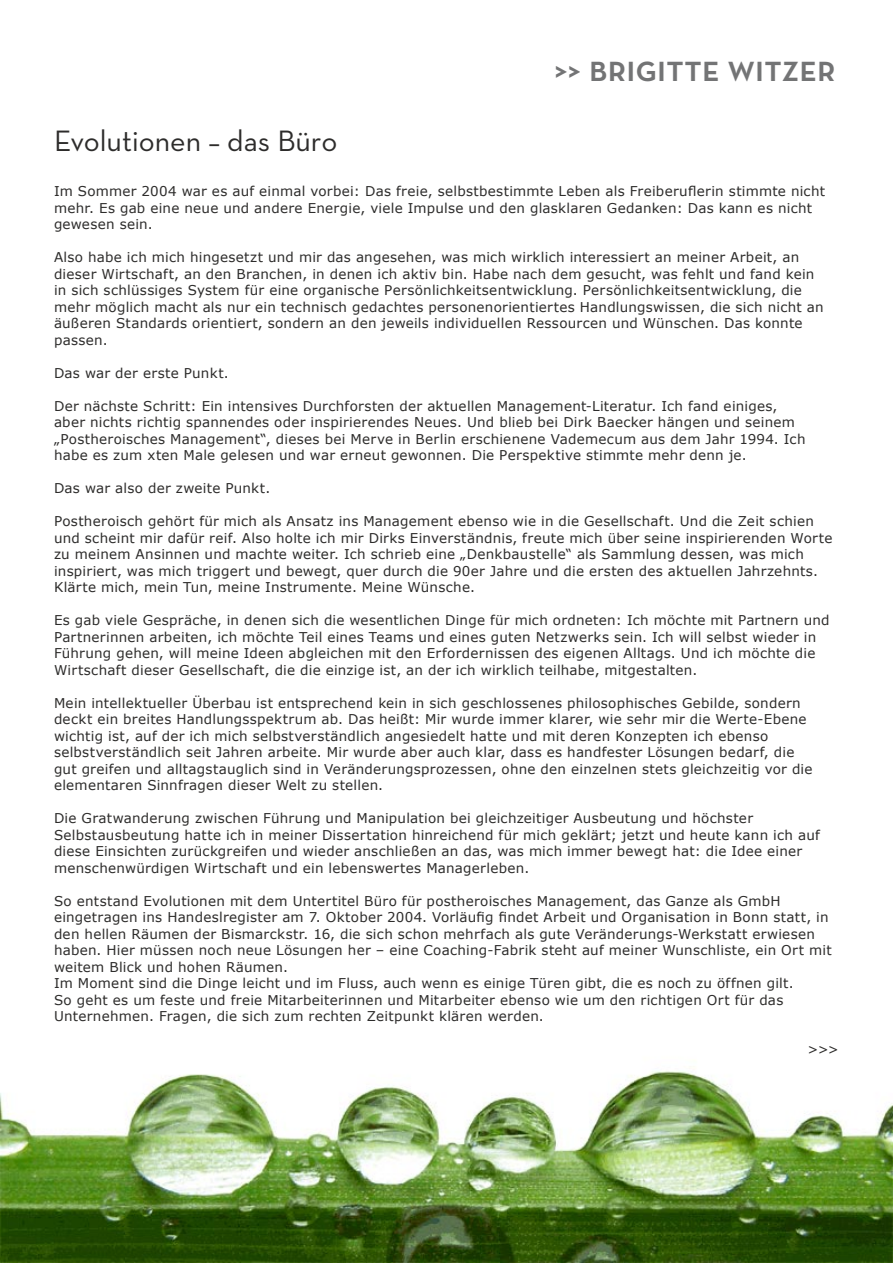
<style>
.page{position:relative;width:893px;height:1263px;background:#fff}
.page>*{position:absolute;margin:0;border:0;box-sizing:border-box;transform-origin:0 0}
.t1{font:37.5px "Neutra Text Demi SC";color:#737475}
.t2{font:30px "Neutra Text Exp";color:#2d2c2b}
.t3{font:13.5px/16.5px "Verdana";letter-spacing:.02em;color:#2d2c2b}
</style>
<div class="page">
<img style="left:0;top:1066px;width:893px;height:197px">
<p class="t1" style="left:554px;top:46px;width:283px">&gt;&gt; brigitte witzer</p>
<p class="t2" style="left:54px;top:122px;width:285px">Evolutionen – das Büro</p>
<p class="t3" style="left:54px;top:183px;width:773px">Im Sommer 2004 war es auf einmal vorbei: Das freie, selbstbestimmte Leben als Freiberuflerin stimmte nicht mehr. Es gab eine neue und andere Energie, viele Impulse und den glasklaren Gedanken: Das kann es nicht gewesen sein.</p>
<p class="t3" style="left:54px;top:249px;width:771px">Also habe ich mich hingesetzt und mir das angesehen, was mich wirklich interessiert an meiner Arbeit, an dieser Wirtschaft, an den Branchen, in denen ich aktiv bin. Habe nach dem gesucht, was fehlt und fand kein in sich schlüssiges System für eine organische Persönlichkeitsentwicklung. Persönlichkeitsentwicklung, die mehr möglich macht als nur ein technisch gedachtes personenorientiertes Handlungswissen, die sich nicht an äußeren Standards orientiert, sondern an den jeweils individuellen Ressourcen und Wünschen. Das konnte passen.</p>
<p class="t3" style="left:54px;top:364px;width:176px">Das war der erste Punkt.</p>
<p class="t3" style="left:54px;top:397px;width:753px">Der nächste Schritt: Ein intensives Durchforsten der aktuellen Management-Literatur. Ich fand einiges, aber nichts richtig spannendes oder inspirierendes Neues. Und blieb bei Dirk Baecker hängen und seinem „Postheroisches Management“, dieses bei Merve in Berlin erschienene Vademecum aus dem Jahr 1994. Ich habe es zum xten Male gelesen und war erneut gewonnen. Die Perspektive stimmte mehr denn je.</p>
<p class="t3" style="left:54px;top:480px;width:218px">Das war also der zweite Punkt.</p>
<p class="t3" style="left:54px;top:513px;width:780px">Postheroisch gehört für mich als Ansatz ins Management ebenso wie in die Gesellschaft. Und die Zeit schien und scheint mir dafür reif. Also holte ich mir Dirks Einverständnis, freute mich über seine inspirierenden Worte zu meinem Ansinnen und machte weiter. Ich schrieb eine „Denkbaustelle“ als Sammlung dessen, was mich inspiriert, was mich triggert und bewegt, quer durch die 90er Jahre und die ersten des aktuellen Jahrzehnts.<br>Klärte mich, mein Tun, meine Instrumente. Meine Wünsche.</p>
<p class="t3" style="left:54px;top:612px;width:777px">Es gab viele Gespräche, in denen sich die wesentlichen Dinge für mich ordneten: Ich möchte mit Partnern und Partnerinnen arbeiten, ich möchte Teil eines Teams und eines guten Netzwerks sein. Ich will selbst wieder in Führung gehen, will meine Ideen abgleichen mit den Erfordernissen des eigenen Alltags. Und ich möchte die Wirtschaft dieser Gesellschaft, die die einzige ist, an der ich wirklich teilhabe, mitgestalten.</p>
<p class="t3" style="left:54px;top:694px;width:760px">Mein intellektueller Überbau ist entsprechend kein in sich geschlossenes philosophisches Gebilde, sondern deckt ein breites Handlungsspektrum ab. Das heißt: Mir wurde immer klarer, wie sehr mir die Werte-Ebene wichtig ist, auf der ich mich selbstverständlich angesiedelt hatte und mit deren Konzepten ich ebenso selbstverständlich seit Jahren arbeite. Mir wurde aber auch klar, dass es handfester Lösungen bedarf, die gut greifen und alltagstauglich sind in Veränderungsprozessen, ohne den einzelnen stets gleichzeitig vor die elementaren Sinnfragen dieser Welt zu stellen.</p>
<p class="t3" style="left:54px;top:810px;width:767px">Die Gratwanderung zwischen Führung und Manipulation bei gleichzeitiger Ausbeutung und höchster Selbstausbeutung hatte ich in meiner Dissertation hinreichend für mich geklärt; jetzt und heute kann ich auf diese Einsichten zurückgreifen und wieder anschließen an das, was mich immer bewegt hat: die Idee einer menschenwürdigen Wirtschaft und ein lebenswertes Managerleben.</p>
<p class="t3" style="left:54px;top:892px;width:779px">So entstand Evolutionen mit dem Untertitel Büro für postheroisches Management, das Ganze als GmbH eingetragen ins Handeslregister am 7. Oktober 2004. Vorläufig findet Arbeit und Organisation in Bonn statt, in den hellen Räumen der Bismarckstr. 16, die sich schon mehrfach als gute Veränderungs-Werkstatt erwiesen haben. Hier müssen noch neue Lösungen her – eine Coaching-Fabrik steht auf meiner Wunschliste, ein Ort mit weitem Blick und hohen Räumen.</p>
<p class="t3" style="left:54px;top:975px;width:741px">Im Moment sind die Dinge leicht und im Fluss, auch wenn es einige Türen gibt, die es noch zu öffnen gilt.<br>So geht es um feste und freie Mitarbeiterinnen und Mitarbeiter ebenso wie um den richtigen Ort für das<br>Unternehmen. Fragen, die sich zum rechten Zeitpunkt klären werden.</p>
<p class="t3" style="left:807px;top:1041px;width:33px">&gt;&gt;&gt;</p>
</div>
